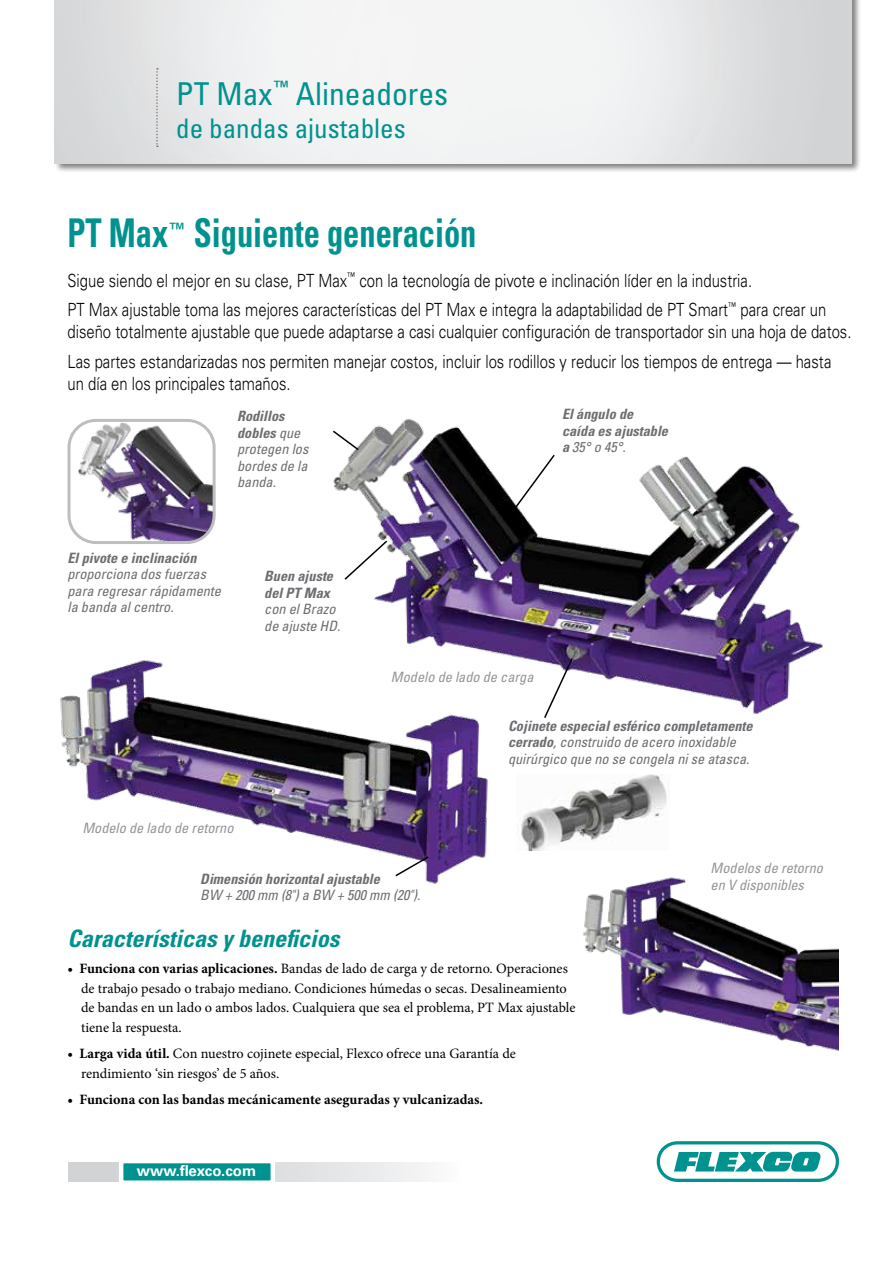
<style>
.page{position:relative;width:893px;height:1263px;background:#fff}
.page>*{position:absolute;margin:0;border:0;box-sizing:border-box;transform-origin:0 0}
.t1{font:700 condensed 39.6px "Univers LT Std";color:#00928f;scale:.82 1}
.t2{font:condensed 31.5px "Univers LT Std";color:#00928f}
.t3{font:condensed 27px "Univers LT Std";color:#00928f}
.t4{font:italic 700 condensed 24px "Univers LT Std";color:#00928f}
.t5{font:300 18.15px/29.2px "Univers LT Std";color:#000;scale:.82 1}
.t6{font:700 15.6px "Univers LT Std";color:#fff}
.t7{font:700 15px "Univers LT Std";color:#fff}
.t8{font:14.25px/19.5px "Minion Pro";color:#000}
.t9{font:italic condensed 14.25px/16.5px "Univers LT Std";color:#6d6e71}
.t10{font:italic 700 condensed 14.25px/16.5px "Univers LT Std";color:#6d6e71}
.t11{font:italic condensed 14.25px/16.5px "Univers LT Std";color:#939598}
.t12{font:700 14.25px "Minion Pro";color:#000}
.s1{font-weight:700}
.s2{font-weight:400}
</style>
<div class="page">
<div style="left:54px;top:0;width:808px;height:174px;background:#000;opacity:.5"></div>
<img style="left:55px;top:0;width:796px;height:164px">
<img style="left:583px;top:877px;width:255px;height:174px">
<img style="left:333px;top:419px;width:490px;height:295px">
<img style="left:60px;top:653px;width:431px;height:231px">
<svg style="left:657px;top:1141px;width:182px;height:41px"></svg>
<svg style="left:69px;top:1162px;width:358px;height:19px"></svg>
<div style="left:119px;top:1159px;width:156px;height:26px;background:#00928f;border:4px solid #fff"></div>
<svg style="left:156px;top:68px;width:2px;height:79px"></svg>
<img style="left:77px;top:423px;width:135px;height:117px">
<div style="left:68px;top:419px;width:148px;height:125px;border:3px solid #bcbec0;border-radius:27px"></div>
<img style="left:521px;top:774px;width:146px;height:76px">
<svg style="left:543px;top:656px;width:31px;height:62px"></svg>
<svg style="left:510px;top:453px;width:46px;height:61px"></svg>
<svg style="left:343px;top:539px;width:46px;height:42px"></svg>
<svg style="left:333px;top:429px;width:27px;height:23px"></svg>
<svg style="left:394px;top:855px;width:36px;height:23px"></svg>
<h2 class="t2" style="left:176px;top:73px;width:273px">PT Max<sup>™</sup> Alineadores</h2>
<h3 class="t3" style="left:176px;top:111px;width:231px">de bandas ajustables</h3>
<h1 class="t1" style="left:68px;top:208px;width:500px">PT Max<sup>™</sup> Siguiente generación</h1>
<p class="t5" style="left:67px;top:265px;width:927px">Sigue siendo el mejor en su clase, PT Max<sup>™</sup> con la tecnología de pivote e inclinación líder en la industria.<br>PT Max ajustable toma las mejores características del PT Max e integra la adaptabilidad de PT Smart<sup>™</sup> para crear un</p>
<p class="t5" style="left:67px;top:317px;width:957px">diseño totalmente ajustable que puede adaptarse a casi cualquier configuración de transportador sin una hoja de datos.<br>Las partes estandarizadas nos permiten manejar costos, incluir los rodillos y reducir los tiempos de entrega — hasta</p>
<p class="t5" style="left:67px;top:369px;width:274px">un día en los principales tamaños.</p>
<p class="t9" style="left:237px;top:408px;width:73px"><span class="s1">Rodillos dobles</span> que protegen los bordes de la banda.</p>
<p class="t10" style="left:68px;top:549px;width:131px">El pivote e inclinación</p>
<p class="t9" style="left:68px;top:566px;width:155px">proporciona dos fuerzas para regresar rápidamente la banda al centro.</p>
<p class="t10" style="left:264px;top:568px;width:70px">Buen ajuste del PT Max</p>
<p class="t9" style="left:264px;top:601px;width:77px">con el Brazo de ajuste HD.</p>
<p class="t11" style="left:82px;top:820px;width:153px">Modelo de lado de retorno</p>
<p class="t10" style="left:562px;top:406px;width:108px">El ángulo de caída es ajustable a <span class="s2">35° o 45°.</span></p>
<p class="t11" style="left:391px;top:669px;width:144px">Modelo de lado de carga</p>
<p class="t9" style="left:508px;top:717px;width:246px"><span class="s1">Cojinete especial esférico completamente cerrado</span>, construido de acero inoxidable quirúrgico que no se congela ni se atasca.</p>
<p class="t10" style="left:200px;top:871px;width:181px">Dimensión horizontal ajustable</p>
<p class="t9" style="left:200px;top:887px;width:221px">BW + 200 mm (8") a BW + 500 mm (20").</p>
<h3 class="t4" style="left:68px;top:924px;width:273px">Características y beneficios</h3>
<p class="t8" style="left:81px;top:959px;width:496px;text-indent:-13px"><span class="s1">• Funciona con varias aplicaciones.</span> Bandas de lado de carga y de retorno. Operaciones de trabajo pesado o trabajo mediano. Condiciones húmedas o secas. Desalineamiento de bandas en un lado o ambos lados. Cualquiera que sea el problema, PT Max ajustable tiene la respuesta.</p>
<p class="t8" style="left:81px;top:1044px;width:436px;text-indent:-13px"><span class="s1">• Larga vida útil.</span> Con nuestro cojinete especial, Flexco ofrece una Garantía de rendimiento ‘sin riesgos’ de 5 años.</p>
<p class="t12" style="left:68px;top:1089px;width:417px">• Funciona con las bandas mecánicamente aseguradas y vulcanizadas.</p>
<p class="t7" style="left:137px;top:1162px;width:121px">www.flexco.com</p>
<p class="t6" style="left:124px;top:1162px;width:126px">www.flexco.com</p>
<p class="t11" style="left:711px;top:860px;width:114px">Modelos de retorno en V disponibles</p>
</div>
